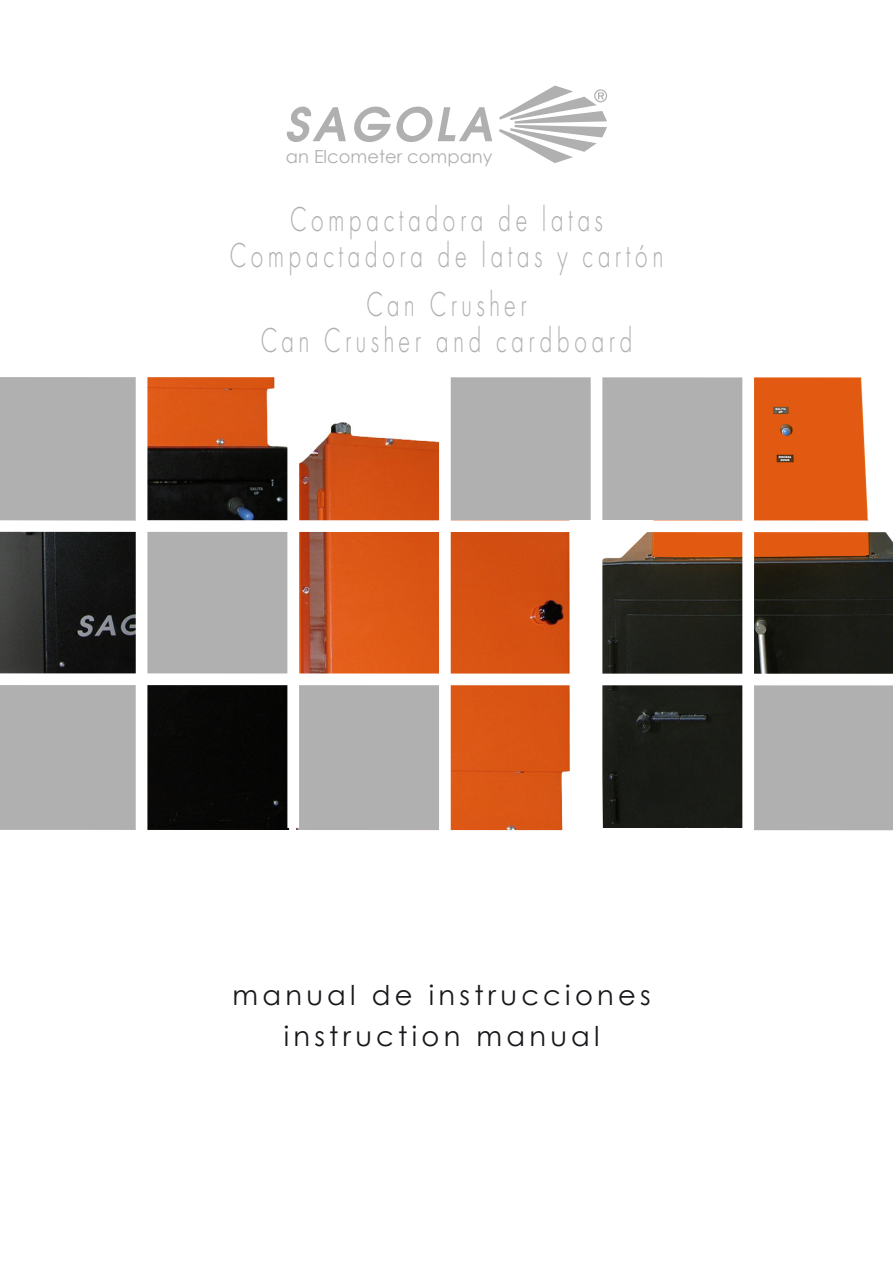
<style>
.page{position:relative;width:893px;height:1263px;background:#fff}
.page>*{position:absolute;margin:0;border:0;box-sizing:border-box;transform-origin:0 0}
.t1{font:300 36px/36px "Futura PT";letter-spacing:.17em;color:#b0b0b0;text-align:center;scale:.7 1}
.t2{font:27.3px/41.2px "Century Gothic";letter-spacing:.155em;color:#1a171c;text-align:center}
.t3{font:18px "Century Gothic";color:#b0b0b0}
</style>
<div class="page">
<img style="left:602px;top:377px;width:291px;height:451px">
<img style="left:296px;top:422px;width:274px;height:408px">
<img style="left:0;top:377px;width:290px;height:453px">
<div style="left:0;top:377px;width:135px;height:143px;background:#b0b0b0"></div>
<div style="left:449px;top:376px;width:145px;height:144px;background:#b0b0b0"></div>
<div style="left:602px;top:376px;width:145px;height:144px;background:#b0b0b0"></div>
<div style="left:752px;top:684px;width:141px;height:148px;background:#b0b0b0"></div>
<div style="left:0;top:684px;width:137px;height:146px;background:#b0b0b0"></div>
<div style="left:147px;top:532px;width:145px;height:144px;background:#b0b0b0"></div>
<div style="left:299px;top:685px;width:145px;height:145px;background:#b0b0b0"></div>
<div style="left:0;top:673px;width:893px;height:12px;background:#fff"></div>
<div style="left:287px;top:370px;width:12px;height:458px;background:#fff"></div>
<div style="left:439px;top:370px;width:12px;height:466px;background:#fff"></div>
<div style="left:136px;top:370px;width:11px;height:460px;background:#fff"></div>
<div style="left:591px;top:370px;width:11px;height:466px;background:#fff"></div>
<div style="left:0;top:365px;width:893px;height:12px;background:#fff"></div>
<div style="left:0;top:830px;width:893px;height:12px;background:#fff"></div>
<div style="left:0;top:520px;width:893px;height:12px;background:#fff"></div>
<div style="left:742px;top:370px;width:12px;height:472px;background:#fff"></div>
<svg style="left:287px;top:107px;width:59px;height:35px"></svg>
<svg style="left:354px;top:107px;width:78px;height:35px"></svg>
<svg style="left:438px;top:107px;width:54px;height:34px"></svg>
<svg style="left:499px;top:86px;width:108px;height:77px"></svg>
<p class="t3" style="left:286px;top:144px;width:208px">an Elcometer company</p>
<p class="t1" style="left:229px;top:201px;width:621px">Compactadora de latas<br>Compactadora de latas y cartón</p>
<p class="t1" style="left:260px;top:287px;width:533px">Can Crusher<br>Can Crusher and cardboard</p>
<p class="t2" style="left:233px;top:974px;width:420px">manual de instrucciones instruction manual</p>
</div>
